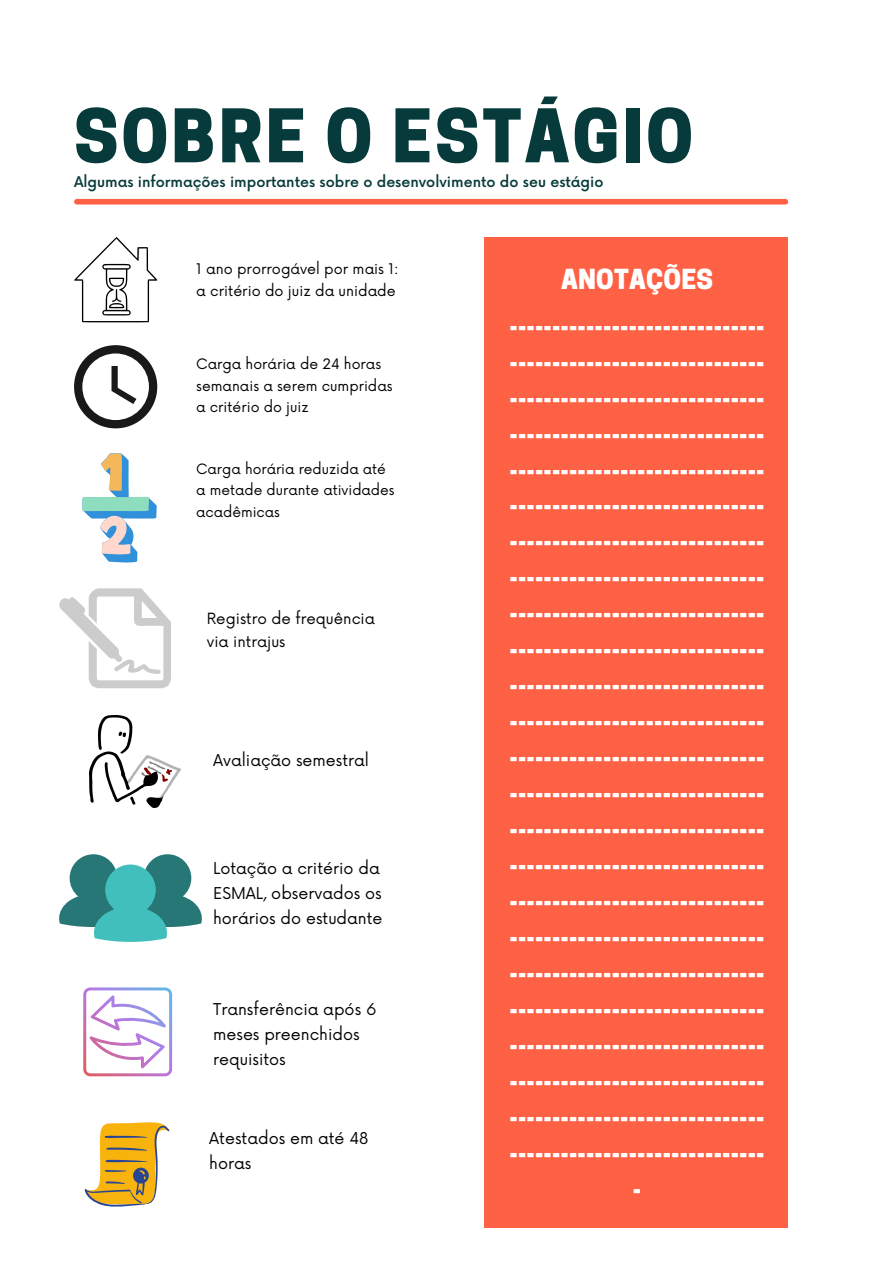
<style>
.page{position:relative;width:893px;height:1264px;background:#fff}
.page>*{position:absolute;margin:0;border:0;box-sizing:border-box;transform-origin:0 0}
.t1{font:800 69.3px "Cooper Hewitt";letter-spacing:.04em;color:#073a3b}
.t2{font:800 25.95px/36px "Cooper Hewitt";letter-spacing:.01em;color:#fff;text-align:center}
.t3{font:15.9px/24.8px "Now";color:#000}
.t4{font:15px/23.4px "Now";color:#000}
.t5{font:500 14.4px "Now";color:#073a3b}
.t6{font:14.25px/22.2px "Now";color:#000}
.t7{font:14.1px/21.9px "Now";color:#000}
.t8{font:13.8px/21.6px "Now";color:#000}
</style>
<div class="page">
<div style="left:77px;top:199px;width:708px;height:5px;background:#ff6145"></div>
<svg style="left:74px;top:237px;width:83px;height:85px"></svg>
<svg style="left:74px;top:345px;width:83px;height:83px"></svg>
<svg style="left:82px;top:453px;width:75px;height:110px"></svg>
<svg style="left:59px;top:588px;width:112px;height:100px"></svg>
<img style="left:89px;top:715px;width:91px;height:92px">
<svg style="left:59px;top:854px;width:143px;height:87px"></svg>
<svg style="left:83px;top:987px;width:89px;height:89px"></svg>
<svg style="left:85px;top:1122px;width:85px;height:84px"></svg>
<div style="left:484px;top:237px;width:303px;height:990px;background:#ff6145"></div>
<h1 class="t1" style="left:74px;top:110px;width:620px">SOBRE O ESTÁGIO</h1>
<p class="t5" style="left:74px;top:174px;width:531px">Algumas informações importantes sobre o desenvolvimento do seu estágio</p>
<p class="t6" style="left:196px;top:258px;width:204px">1 ano prorrogável por mais 1: a critério do juiz da unidade</p>
<p class="t7" style="left:196px;top:353px;width:198px">Carga horária de 24 horas semanais a serem cumpridas a critério do juiz</p>
<p class="t8" style="left:196px;top:458px;width:200px">Carga horária reduzida até a metade durante atividades acadêmicas</p>
<p class="t4" style="left:207px;top:607px;width:169px">Registro de frequência via intrajus</p>
<p class="t3" style="left:213px;top:749px;width:157px">Avaliação semestral</p>
<p class="t3" style="left:213px;top:856px;width:171px">Lotação a critério da<br>ESMAL, observados os horários do estudante</p>
<p class="t3" style="left:213px;top:997px;width:165px">Transferência após 6 meses preenchidos requisitos</p>
<p class="t3" style="left:209px;top:1126px;width:161px">Atestados em até 48 horas</p>
<p class="t2" style="left:509px;top:264px;width:256px">ANOTAÇÕES ______________________________ ______________________________ ______________________________ ______________________________ ______________________________ ______________________________ ______________________________ ______________________________ ______________________________ ______________________________ ______________________________ ______________________________ ______________________________ ______________________________ ______________________________ ______________________________ ______________________________ ______________________________ ______________________________ ______________________________ ______________________________ ______________________________ ______________________________ ______________________________ _</p>
</div>
